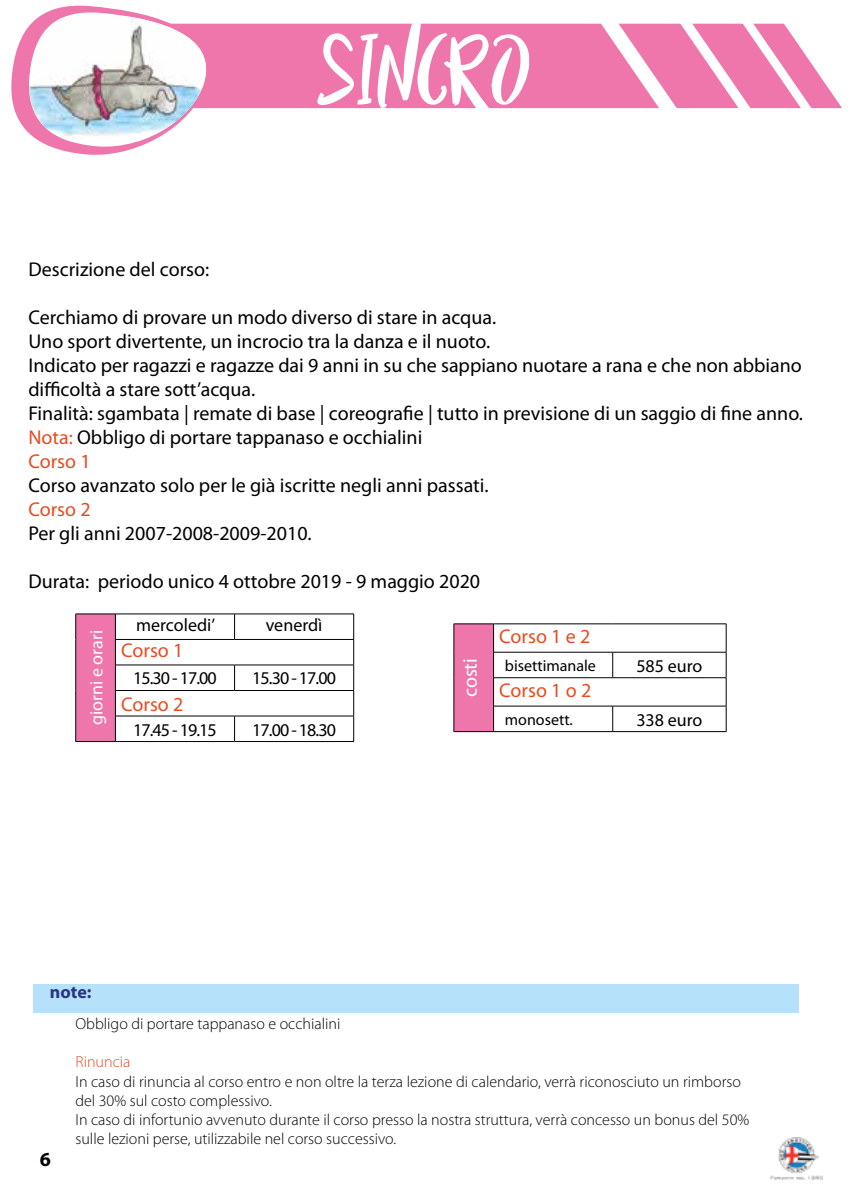
<style>
.page{position:relative;width:851px;height:1191px;background:#fff}
.page>*{position:absolute;margin:0;border:0;box-sizing:border-box;transform-origin:0 0}
.t1{font:72px "Beautyandthe Beast";letter-spacing:.025em;color:#fff}
.t2{font:20px/24px "Myriad Pro";color:#000}
.t3{font:20px "Myriad Pro";color:#e94b1f}
.t4{font:20px "Myriad Pro";color:#fff}
.t5{font:700 20px "Myriad Pro";color:#000}
.t6{font:18px "Myriad Pro";letter-spacing:-.01em;color:#000}
.t7{font:18px "Myriad Pro";color:#fff}
.t8{font:700 18px "Myriad Pro";color:#283583}
.t9{font:300 16px/19.2px "Myriad Pro";color:#000}
.t10{font:16px "Myriad Pro";color:#000}
.t11{font:300 16px "Myriad Pro";color:#e94b1f}
.s1{color:#e94b1f}
</style>
<div class="page">
<img style="left:770px;top:1137px;width:52px;height:42px">
<div style="left:212px;top:24px;width:406px;height:84px;background:#ee76ab"></div>
<svg style="left:618px;top:24px;width:223px;height:84px"></svg>
<div style="left:33px;top:984px;width:765px;height:28px;background:#b5e1fa"></div>
<div style="left:76px;top:614px;width:39px;height:127px;background:#ee76ab"></div>
<hr style="left:115px;top:613px;width:119px;height:1px;background:#000">
<hr style="left:234px;top:613px;width:120px;height:1px;background:#000">
<svg style="left:234px;top:614px;width:1px;height:25px"></svg>
<hr style="left:115px;top:639px;width:119px;height:1px;background:#000">
<hr style="left:234px;top:639px;width:120px;height:1px;background:#000">
<hr style="left:115px;top:664px;width:119px;height:1px;background:#000">
<hr style="left:234px;top:664px;width:120px;height:1px;background:#000">
<svg style="left:234px;top:665px;width:1px;height:25px"></svg>
<hr style="left:115px;top:690px;width:119px;height:1px;background:#000">
<hr style="left:234px;top:690px;width:120px;height:1px;background:#000">
<hr style="left:115px;top:715px;width:119px;height:1px;background:#000">
<svg style="left:115px;top:614px;width:1px;height:127px"></svg>
<hr style="left:234px;top:715px;width:120px;height:1px;background:#000">
<svg style="left:234px;top:716px;width:1px;height:25px"></svg>
<svg style="left:353px;top:614px;width:1px;height:127px"></svg>
<hr style="left:115px;top:741px;width:119px;height:1px;background:#000">
<hr style="left:234px;top:741px;width:120px;height:1px;background:#000">
<hr style="left:75px;top:741px;width:40px;height:1px;background:#000">
<hr style="left:75px;top:613px;width:40px;height:1px;background:#000">
<svg style="left:75px;top:614px;width:1px;height:127px"></svg>
<div style="left:454px;top:624px;width:39px;height:107px;background:#ee76ab"></div>
<hr style="left:493px;top:623px;width:119px;height:1px;background:#000">
<hr style="left:612px;top:623px;width:114px;height:1px;background:#000">
<hr style="left:493px;top:652px;width:119px;height:1px;background:#000">
<hr style="left:612px;top:652px;width:114px;height:1px;background:#000">
<hr style="left:493px;top:677px;width:119px;height:1px;background:#000">
<hr style="left:612px;top:677px;width:114px;height:1px;background:#000">
<hr style="left:493px;top:705px;width:119px;height:1px;background:#000">
<hr style="left:612px;top:705px;width:114px;height:1px;background:#000">
<hr style="left:493px;top:731px;width:119px;height:1px;background:#000">
<hr style="left:612px;top:731px;width:114px;height:1px;background:#000">
<hr style="left:453px;top:731px;width:40px;height:1px;background:#000">
<svg style="left:612px;top:652px;width:1px;height:25px"></svg>
<svg style="left:725px;top:624px;width:1px;height:107px"></svg>
<svg style="left:612px;top:706px;width:1px;height:25px"></svg>
<hr style="left:453px;top:623px;width:40px;height:1px;background:#000">
<svg style="left:453px;top:624px;width:1px;height:107px"></svg>
<svg style="left:493px;top:624px;width:1px;height:107px"></svg>
<svg style="left:11px;top:5px;width:201px;height:150px"></svg>
<img style="left:27px;top:18px;width:181px;height:123px">
<h1 class="t1" style="left:321px;top:20px;width:211px">SINCRO</h1>
<p class="t2" style="left:28px;top:257px;width:182px">Descrizione del corso:</p>
<p class="t2" style="left:28px;top:305px;width:776px">Cerchiamo di provare un modo diverso di stare in acqua.<br>Uno sport divertente, un incrocio tra la danza e il nuoto.<br>Indicato per ragazzi e ragazze dai 9 anni in su che sappiano nuotare a rana e che non abbiano difficoltà a stare sott’acqua.<br>Finalità: sgambata | remate di base | coreografie | tutto in previsione di un saggio di fine anno.<br><span class="s1">Nota:</span> Obbligo di portare tappanaso e occhialini<br><span class="s1">Corso 1</span></p>
<p class="t2" style="left:28px;top:473px;width:462px">Corso avanzato solo per le già iscritte negli anni passati.</p>
<p class="t3" style="left:28px;top:497px;width:64px">Corso 2</p>
<p class="t2" style="left:28px;top:521px;width:285px">Per gli anni 2007-2008-2009-2010.</p>
<p class="t2" style="left:28px;top:569px;width:453px">Durata: periodo unico 4 ottobre 2019 - 9 maggio 2020</p>
<p class="t7" style="left:85px;top:725px;width:97px;rotate:-90deg">giorni e orari</p>
<p class="t6" style="left:136px;top:613px;width:81px">mercoledi’</p>
<p class="t6" style="left:266px;top:613px;width:58px">venerdì</p>
<p class="t3" style="left:121px;top:638px;width:64px">Corso 1</p>
<p class="t6" style="left:133px;top:667px;width:85px">15.30 - 17.00</p>
<p class="t6" style="left:252px;top:667px;width:85px">15.30 - 17.00</p>
<p class="t3" style="left:121px;top:691px;width:64px">Corso 2</p>
<p class="t6" style="left:133px;top:718px;width:85px">17.45 - 19.15</p>
<p class="t6" style="left:252px;top:718px;width:85px">17.00 - 18.30</p>
<p class="t4" style="left:458px;top:697px;width:41px;rotate:-90deg">costi</p>
<p class="t3" style="left:499px;top:624px;width:93px">Corso 1 e 2</p>
<p class="t10" style="left:505px;top:655px;width:92px">bisettimanale</p>
<p class="t6" style="left:636px;top:654px;width:68px">585 euro</p>
<p class="t3" style="left:499px;top:677px;width:94px">Corso 1 o 2</p>
<p class="t10" style="left:505px;top:709px;width:70px">monosett.</p>
<p class="t6" style="left:636px;top:708px;width:68px">338 euro</p>
<p class="t8" style="left:50px;top:979px;width:43px">note:</p>
<p class="t9" style="left:75px;top:1014px;width:266px">Obbligo di portare tappanaso e occhialini</p>
<p class="t11" style="left:75px;top:1052px;width:56px">Rinuncia</p>
<p class="t9" style="left:75px;top:1071px;width:675px">In caso di rinuncia al corso entro e non oltre la terza lezione di calendario, verrà riconosciuto un rimborso del 30% sul costo complessivo.<br>In caso di infortunio avvenuto durante il corso presso la nostra struttura, verrà concesso un bonus del 50% sulle lezioni perse, utilizzabile nel corso successivo.</p>
<p class="t5" style="left:40px;top:1146px;width:13px">6</p>
</div>
